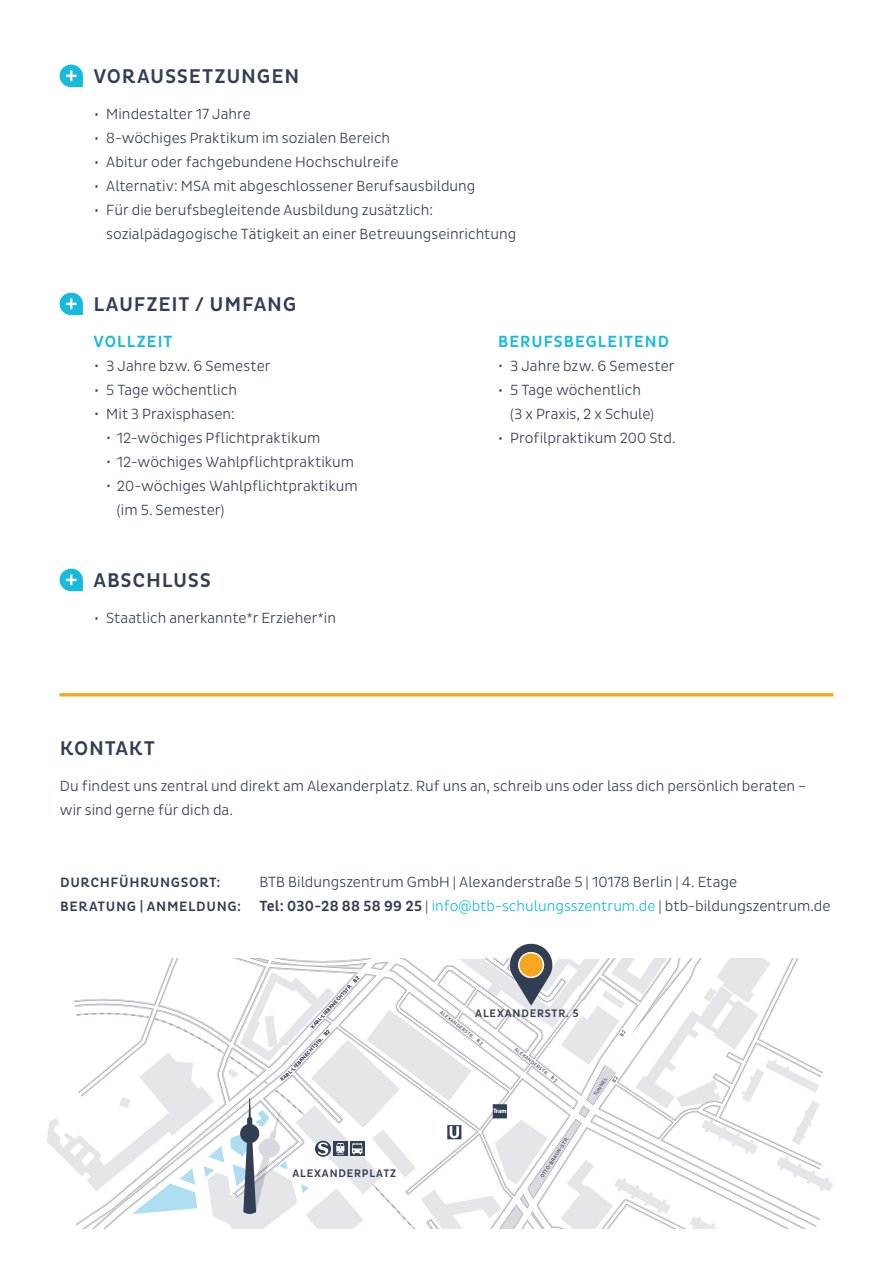
<style>
.page{position:relative;width:893px;height:1263px;background:#fff}
.page>*{position:absolute;margin:0;border:0;box-sizing:border-box;transform-origin:0 0}
.t1{font:500 20.25px "Pluto Cond";letter-spacing:.035em;color:#323e53}
.t2{font:500 16.5px "Pluto Sans Cond";letter-spacing:.065em;color:#16bade}
.t3{font:300 15px/24px "Pluto Sans Cond";letter-spacing:.005em;color:#323e53}
.t4{font:500 13.8px "Pluto Cond";letter-spacing:.045em;color:#323e53}
.t5{font:500 11.1px "Pluto Sans Cond";letter-spacing:.075em;color:#323e53}
.t6{font:5.1px "Pluto Sans Cond";color:#323e53}
.s1{font-family:"Pluto Cond";font-weight:500;font-size:13.8px}
.s2{font-weight:500}
.s3{color:#16bade}
</style>
<div class="page">
<svg style="left:60px;top:65px;width:23px;height:22px"></svg>
<svg style="left:60px;top:293px;width:23px;height:22px"></svg>
<svg style="left:60px;top:569px;width:23px;height:22px"></svg>
<hr style="left:60px;top:693px;width:773px;height:3px;background:#f7a71f">
<svg style="left:47px;top:943px;width:786px;height:286px"></svg>
<h1 class="t1" style="left:94px;top:64px;width:207px">VORAUSSETZUNGEN</h1>
<p class="t3" style="left:94px;top:102px;width:158px">• Mindestalter 17 Jahre</p>
<p class="t3" style="left:94px;top:126px;width:298px">• 8-wöchiges Praktikum im sozialen Bereich</p>
<p class="t3" style="left:94px;top:150px;width:306px">• Abitur oder fachgebundene Hochschulreife</p>
<p class="t3" style="left:94px;top:174px;width:383px">• Alternativ: MSA mit abgeschlossener Berufsausbildung</p>
<p class="t3" style="left:106px;top:198px;width:412px;text-indent:-12px">• Für die berufsbegleitende Ausbildung zusätzlich: sozialpädagogische Tätigkeit an einer Betreuungseinrichtung</p>
<h1 class="t1" style="left:94px;top:292px;width:204px">LAUFZEIT / UMFANG</h1>
<p class="t2" style="left:94px;top:332px;width:80px">VOLLZEIT</p>
<p class="t3" style="left:94px;top:354px;width:178px">• 3 Jahre bzw. 6 Semester</p>
<p class="t3" style="left:94px;top:378px;width:144px">• 5 Tage wöchentlich</p>
<p class="t3" style="left:94px;top:402px;width:142px">• Mit 3 Praxisphasen:</p>
<p class="t3" style="left:106px;top:426px;width:216px">• 12-wöchiges Pflichtpraktikum</p>
<p class="t3" style="left:106px;top:450px;width:249px">• 12-wöchiges Wahlpflichtpraktikum</p>
<p class="t3" style="left:117px;top:474px;width:242px;text-indent:-11px">• 20-wöchiges Wahlpflichtpraktikum (im 5. Semester)</p>
<h1 class="t1" style="left:94px;top:568px;width:119px">ABSCHLUSS</h1>
<p class="t3" style="left:94px;top:606px;width:243px">• Staatlich anerkannte*r Erzieher*in</p>
<p class="t2" style="left:498px;top:332px;width:172px">BERUFSBEGLEITEND</p>
<p class="t3" style="left:498px;top:354px;width:178px">• 3 Jahre bzw. 6 Semester</p>
<p class="t3" style="left:510px;top:378px;width:145px;text-indent:-12px">• 5 Tage wöchentlich (3 x Praxis, 2 x Schule)</p>
<p class="t3" style="left:498px;top:426px;width:179px">• Profilpraktikum 200 Std.</p>
<h1 class="t1" style="left:60px;top:736px;width:97px">KONTAKT</h1>
<p class="t3" style="left:60px;top:774px;width:748px">Du findest uns zentral und direkt am Alexanderplatz. Ruf uns an, schreib uns oder lass dich persönlich beraten – wir sind gerne für dich da.</p>
<p class="t4" style="left:60px;top:874px;width:162px">DURCHFÜHRUNGSORT:</p>
<p class="t3" style="left:60px;top:870px;width:772px;text-indent:199px">BTB Bildungszentrum GmbH | Alexanderstraße 5 | 10178 Berlin | 4. Etage<br><span class="s1">BERATUNG | ANMELDUNG:</span> <span class="s2">Tel: 030-28 88 58 99 25</span> | <span class="s3">info@btb-schulungsszentrum.de</span> | btb-bildungszentrum.de</p>
<p class="t6" style="left:310px;top:1025px;width:70px;rotate:-47deg">KARL-LIEBKNECHTSTR. B2</p>
<p class="t6" style="left:287px;top:1071px;width:60px;rotate:-47deg">L-LIEBKNECHTSTR. B2</p>
<p class="t5" style="left:292px;top:1167px;width:105px">ALEXANDERPLATZ</p>
<p class="t5" style="left:475px;top:1006px;width:105px">ALEXANDERSTR. 5</p>
<p class="t6" style="left:442px;top:1010px;width:54px;rotate:37deg">ALEXANDERSTR. B2</p>
<p class="t6" style="left:517px;top:1046px;width:54px;rotate:38deg">ALEXANDERSTR. B2</p>
<p class="t6" style="left:593px;top:1094px;width:22px;rotate:-57deg">TUNNEL</p>
<p class="t6" style="left:539px;top:1176px;width:49px;rotate:-57deg">OTTO-BRAUN-STR.</p>
</div>
